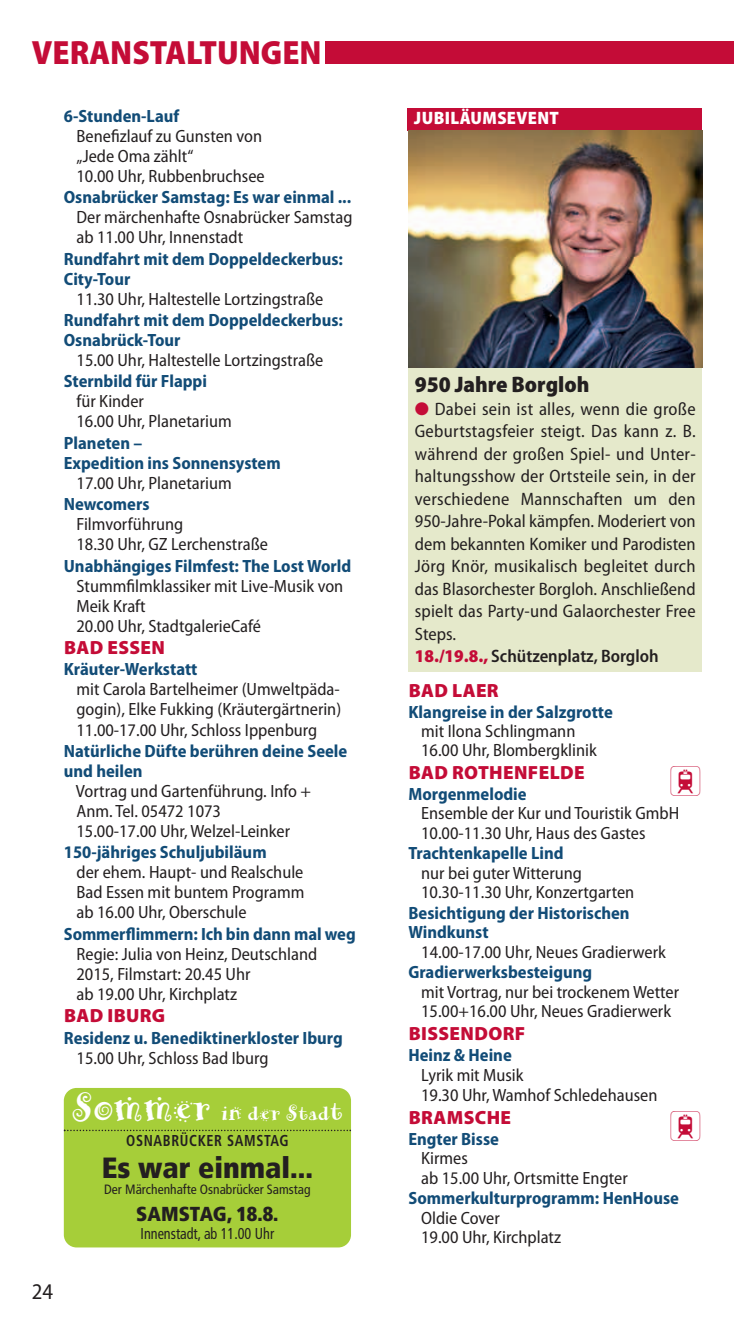
<style>
.page{position:relative;width:734px;height:1340px;background:#fff}
.page>*{position:absolute;margin:0;border:0;box-sizing:border-box;transform-origin:0 0}
.t1{font:900 semi-condensed 33.75px "Myriad Pro";color:#c40c37}
.t2{font:31.5px "Communications P06";color:#c40c37}
.t3{font:900 condensed 29.25px "Frutiger";color:#231f20}
.t4{font:22.5px "Remedy Double";color:#fff}
.t5{font:900 semi-condensed 22.5px "Myriad Pro";color:#231f20}
.t6{font:semi-condensed 22.5px "Myriad Pro";color:#231f20}
.t7{font:900 condensed 20.25px "Frutiger";color:#231f20}
.t8{font:900 19.12px "Myriad Pro";letter-spacing:.02em;color:#c40c37}
.t9{font:semi-condensed 18px/22.5px "Myriad Pro";letter-spacing:.015em;color:#231f20}
.t10{font:900 semi-condensed 18px "Myriad Pro";letter-spacing:.02em;color:#fff}
.t11{font:semi-condensed 17.78px/20px "Myriad Pro";color:#231f20}
.t12{font:700 semi-condensed 17.78px/20px "Myriad Pro";color:#124c77}
.t13{font:condensed 15.75px "Frutiger";color:#231f20;scale:.9 1}
.t14{font:700 condensed 15.75px "Frutiger";letter-spacing:.045em;color:#231f20;scale:.9 1}
.t15{font:condensed 13.5px "Frutiger";color:#231f20}
.s1{font-size:40.5px}
.s2{font-size:29.25px}
.s3{color:#c40c37}
.s4{font-weight:900;color:#c40c37}
.s5{font-weight:600}
</style>
<div class="page">
<div style="left:325px;top:41px;width:408px;height:23px;background:#c40c37"></div>
<div style="left:64px;top:1087px;width:287px;height:160px;background:#a6ce39;border-radius:13px"></div>
<svg style="left:64px;top:1129px;width:287px;height:2px"></svg>
<div style="left:408px;top:356px;width:294px;height:315px;background:#e5e9cb"></div>
<div style="left:407px;top:108px;width:295px;height:23px;background:#c40c37"></div>
<img style="left:408px;top:131px;width:294px;height:236px">
<h1 class="t1" style="left:32px;top:40px;width:291px">VERANSTALTUNGEN</h1>
<p class="t12" style="left:64px;top:107px;width:117px">6-Stunden-Lauf</p>
<p class="t11" style="left:76px;top:127px;width:190px">Benefizlauf zu Gunsten von „Jede Oma zählt“<br>10.00 Uhr, Rubbenbruchsee</p>
<p class="t12" style="left:64px;top:189px;width:289px">Osnabrücker Samstag: Es war einmal ...</p>
<p class="t11" style="left:76px;top:209px;width:277px">Der märchenhafte Osnabrücker Samstag ab 11.00 Uhr, Innenstadt</p>
<p class="t12" style="left:64px;top:250px;width:281px">Rundfahrt mit dem Doppeldeckerbus:<br>City-Tour</p>
<p class="t11" style="left:77px;top:290px;width:248px">11.30 Uhr, Haltestelle Lortzingstraße</p>
<p class="t12" style="left:64px;top:311px;width:281px">Rundfahrt mit dem Doppeldeckerbus:<br>Osnabrück-Tour</p>
<p class="t11" style="left:77px;top:351px;width:248px">15.00 Uhr, Haltestelle Lortzingstraße</p>
<p class="t12" style="left:64px;top:373px;width:145px">Sternbild für Flappi</p>
<p class="t11" style="left:76px;top:393px;width:157px">für Kinder<br>16.00 Uhr, Planetarium</p>
<p class="t12" style="left:64px;top:434px;width:218px">Planeten –<br>Expedition ins Sonnensystem</p>
<p class="t11" style="left:77px;top:474px;width:157px">17.00 Uhr, Planetarium</p>
<p class="t12" style="left:64px;top:495px;width:87px">Newcomers</p>
<p class="t11" style="left:76px;top:515px;width:193px">Filmvorführung<br>18.30 Uhr, GZ Lerchenstraße</p>
<p class="t12" style="left:64px;top:557px;width:289px">Unabhängiges Filmfest: The Lost World</p>
<p class="t11" style="left:76px;top:577px;width:268px">Stummfilmklassiker mit Live-Musik von<br>Meik Kraft<br>20.00 Uhr, StadtgalerieCafé</p>
<p class="t8" style="left:64px;top:636px;width:102px">BAD ESSEN</p>
<p class="t12" style="left:64px;top:661px;width:135px">Kräuter-Werkstatt</p>
<p class="t11" style="left:76px;top:681px;width:266px;text-align:justify">mit Carola Bartelheimer (Umweltpäda&shy;gogin), Elke Fukking (Kräutergärtnerin)<br>11.00-17.00 Uhr, Schloss Ippenburg</p>
<p class="t12" style="left:64px;top:742px;width:285px">Natürliche Düfte berühren deine Seele und heilen</p>
<p class="t11" style="left:76px;top:782px;width:237px">Vortrag und Gartenführung. Info +<br>Anm. Tel. 05472 1073<br>15.00-17.00 Uhr, Welzel-Leinker</p>
<p class="t12" style="left:64px;top:843px;width:204px">150-jähriges Schuljubiläum</p>
<p class="t11" style="left:76px;top:863px;width:229px;text-align:justify">der ehem. Haupt- und Realschule Bad Essen mit buntem Programm ab 16.00 Uhr, Oberschule</p>
<p class="t12" style="left:64px;top:925px;width:293px">Sommerflimmern: Ich bin dann mal weg</p>
<p class="t11" style="left:76px;top:945px;width:242px">Regie: Julia von Heinz, Deutschland<br>2015, Filmstart: 20.45 Uhr<br>ab 19.00 Uhr, Kirchplatz</p>
<p class="t8" style="left:64px;top:1004px;width:103px">BAD IBURG</p>
<p class="t12" style="left:64px;top:1029px;width:280px">Residenz u. Benediktinerkloster Iburg</p>
<p class="t11" style="left:77px;top:1049px;width:193px">15.00 Uhr, Schloss Bad Iburg</p>
<p class="t4" style="left:72px;top:1106px;width:273px"><span class="s1">Sommer</span> in der Stad<span class="s2">t</span></p>
<p class="t6" style="left:32px;top:1283px;width:23px">24</p>
<p class="t14" style="left:126px;top:1134px;width:182px">OSNABRÜCKER SAMSTAG</p>
<h3 class="t3" style="left:102px;top:1155px;width:212px">Es war einmal...</h3>
<p class="t15" style="left:104px;top:1183px;width:208px">Der Märchenhafte Osnabrücker Samstag</p>
<p class="t7" style="left:136px;top:1205px;width:144px">SAMSTAG, 18.8.</p>
<p class="t13" style="left:141px;top:1226px;width:150px">Innenstadt, ab 11.00 Uhr</p>
<p class="t10" style="left:414px;top:111px;width:146px">JUBILÄUMSEVENT</p>
<p class="t5" style="left:415px;top:376px;width:176px">950 Jahre Borgloh</p>
<p class="t9" style="left:415px;top:399px;width:282px"><span class="s3">●</span> Dabei sein ist alles, wenn die große Geburtstagsfeier steigt. Das kann z. B. während der großen Spiel- und Unter - haltungsshow der Ortsteile sein, in der verschiedene Mannschaften um den 950-Jahre-Pokal kämpfen. Moderiert von dem bekannten Komiker und Parodisten Jörg Knör, musikalisch begleitet durch das Blasorchester Borgloh. Anschließend spielt das Party-und Galaorchester Free Steps.<br><span class="s4">18./19.8.,</span> <span class="s5">Schützenplatz, Borgloh</span></p>
<p class="t8" style="left:408px;top:679px;width:92px">BAD LAER</p>
<p class="t12" style="left:408px;top:703px;width:206px">Klangreise in der Salzgrotte</p>
<p class="t11" style="left:421px;top:723px;width:177px;line-height:19.3px">mit Ilona Schlingmann<br>16.00 Uhr, Blombergklinik</p>
<p class="t12" style="left:408px;top:785px;width:120px">Morgenmelodie</p>
<p class="t8" style="left:408px;top:761px;width:177px">BAD ROTHENFELDE</p>
<h2 class="t2" style="left:668px;top:766px;width:35px">_</h2>
<p class="t11" style="left:421px;top:805px;width:259px;line-height:19.3px">Ensemble der Kur und Touristik GmbH<br>10.00-11.30 Uhr, Haus des Gastes</p>
<p class="t12" style="left:408px;top:844px;width:157px">Trachtenkapelle Lind</p>
<p class="t11" style="left:421px;top:864px;width:215px;line-height:19.3px">nur bei guter Witterung<br>10.30-11.30 Uhr, Konzertgarten</p>
<p class="t12" style="left:408px;top:904px;width:223px;line-height:19.3px">Besichtigung der Historischen<br>Windkunst</p>
<p class="t11" style="left:421px;top:943px;width:246px">14.00-17.00 Uhr, Neues Gradierwerk</p>
<p class="t12" style="left:408px;top:963px;width:185px">Gradierwerksbesteigung</p>
<p class="t11" style="left:421px;top:983px;width:259px;line-height:19.3px">mit Vortrag, nur bei trockenem Wetter<br>15.00+16.00 Uhr, Neues Gradierwerk</p>
<p class="t8" style="left:408px;top:1021px;width:118px">BISSENDORF</p>
<p class="t12" style="left:408px;top:1046px;width:105px">Heinz &amp; Heine</p>
<p class="t11" style="left:421px;top:1066px;width:238px">Lyrik mit Musik<br>19.30 Uhr, Wamhof Schledehausen</p>
<p class="t12" style="left:408px;top:1130px;width:92px">Engter Bisse</p>
<p class="t8" style="left:408px;top:1106px;width:104px">BRAMSCHE</p>
<h2 class="t2" style="left:668px;top:1111px;width:35px">_</h2>
<p class="t11" style="left:421px;top:1149px;width:208px;line-height:19.3px">Kirmes<br>ab 15.00 Uhr, Ortsmitte Engter</p>
<p class="t12" style="left:408px;top:1189px;width:272px">Sommerkulturprogramm: HenHouse</p>
<p class="t11" style="left:421px;top:1209px;width:141px;line-height:19.3px">Oldie Cover<br>19.00 Uhr, Kirchplatz</p>
</div>
